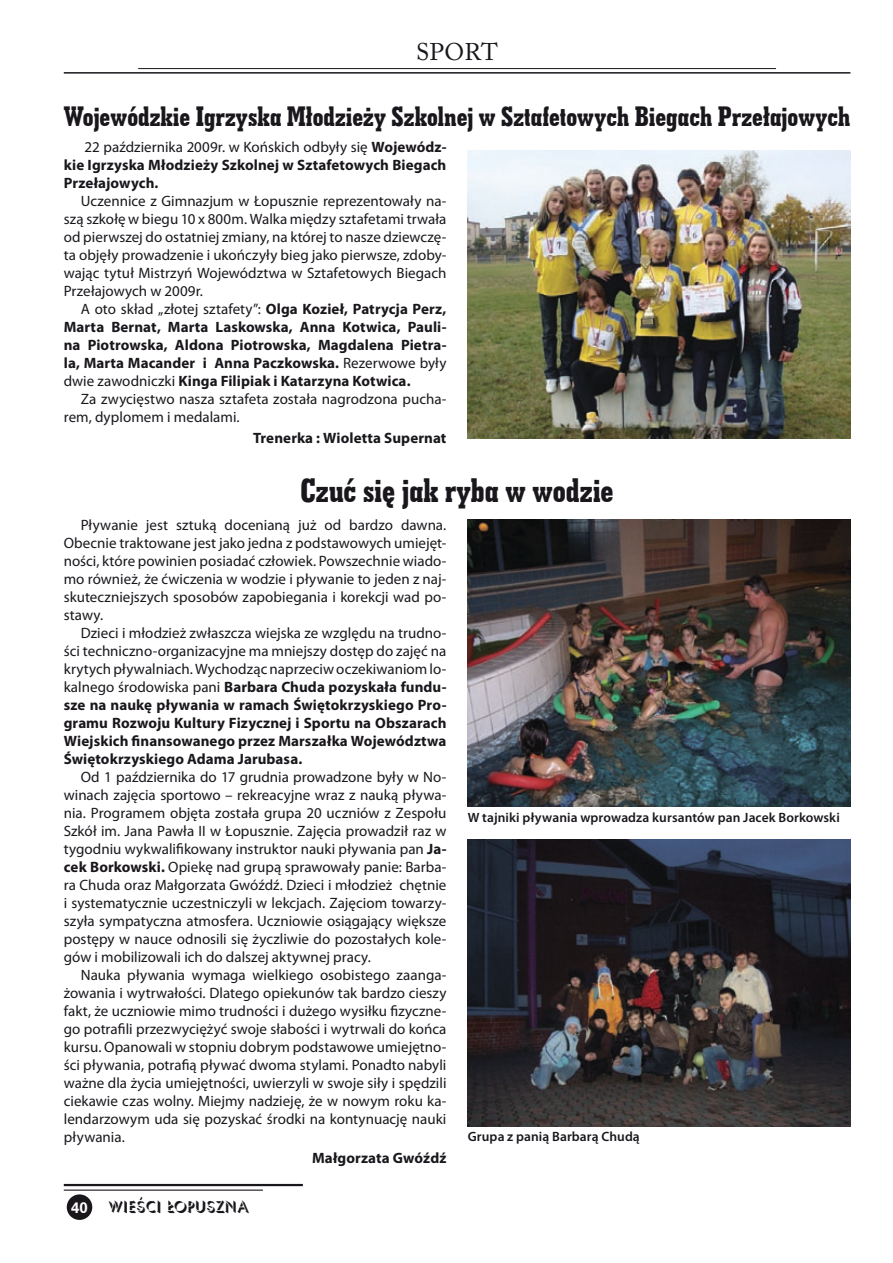
<style>
.page{position:relative;width:893px;height:1263px;background:#fff}
.page>*{position:absolute;margin:0;border:0;box-sizing:border-box;transform-origin:0 0}
.t1{font:34.5px "Geom Slab 703 BT Pl Cd Xtra Bd";color:#1a171c}
.t2{font:28.5px "Geom Slab 703 BT Pl Cd Xtra Bd";letter-spacing:.005em;color:#1a171c}
.t3{font:24px "Adobe Caslon Pro";color:#1a171c}
.t4{font:16.5px "Umbrella";color:#1a171c}
.t5{font:15px/18px "Myriad Pro";color:#1a171c;text-align:justify}
.t6{font:700 15px/18px "Myriad Pro";letter-spacing:.005em;color:#1a171c;text-align:justify}
.t7{font:700 15px "Zurich L2";color:#fff}
.t8{font:600 13.5px "Myriad Pro";letter-spacing:.01em;color:#1a171c}
.s1{font-weight:400}
.s2{font-weight:700}
</style>
<div class="page">
<div style="left:67px;top:1194px;width:25px;height:26px;background:#1a171c;border-radius:50%"></div>
<hr style="left:64px;top:1184px;width:239px;height:2px;background:#1a171c">
<hr style="left:64px;top:1189px;width:199px;height:2px;background:#1a171c">
<hr style="left:64px;top:72px;width:786px;height:2px;background:#1a171c">
<hr style="left:138px;top:68px;width:638px;height:1px;background:#1a171c">
<img style="left:468px;top:151px;width:382px;height:287px">
<img style="left:468px;top:840px;width:382px;height:287px">
<img style="left:468px;top:519px;width:382px;height:287px">
<h3 class="t3" style="left:416px;top:38px;width:83px">SPORT</h3>
<h2 class="t2" style="left:64px;top:98px;width:788px">Wojewódzkie Igrzyska Młodzieży Szkolnej w Sztafetowych Biegach Przełajowych</h2>
<p class="t6" style="left:64px;top:138px;width:384px;text-indent:21px"><span class="s1">22 października 2009r. w Końskich odbyły się</span> Wojewódz&shy;kie Igrzyska Młodzieży Szkolnej w Sztafetowych Biegach Przełajowych.</p>
<p class="t5" style="left:64px;top:192px;width:384px;text-indent:17px">Uczennice z Gimnazjum w Łopusznie reprezentowały na&shy;szą szkołę w biegu 10 x 800m. Walka między sztafetami trwała od pierwszej do ostatniej zmiany, na której to nasze dziewczę&shy;ta objęły prowadzenie i ukończyły bieg jako pierwsze, zdoby&shy;wając tytuł Mistrzyń Województwa w Sztafetowych Biegach Przełajowych w 2009r.</p>
<p class="t6" style="left:64px;top:300px;width:384px;text-indent:17px"><span class="s1">A oto skład „złotej sztafety”:</span> Olga Kozieł, Patrycja Perz, Marta Bernat, Marta Laskowska, Anna Kotwica, Pauli&shy;na Piotrowska, Aldona Piotrowska, Magdalena Pietra&shy;la, Marta Macander i Anna Paczkowska. <span class="s1">Rezerwowe były dwie zawodniczki</span> Kinga Filipiak i Katarzyna Kotwica.</p>
<p class="t5" style="left:64px;top:390px;width:384px;text-indent:17px">Za zwycięstwo nasza sztafeta została nagrodzona pucha&shy;rem, dyplomem i medalami.</p>
<p class="t6" style="left:253px;top:429px;width:195px">Trenerka : Wioletta Supernat</p>
<h1 class="t1" style="left:300px;top:468px;width:315px">Czuć się jak ryba w wodzie</h1>
<p class="t5" style="left:64px;top:515px;width:384px;text-indent:17px">Pływanie jest sztuką docenianą już od bardzo dawna.<br>Obecnie traktowane jest jako jedna z podstawowych umiejęt&shy;ności, które powinien posiadać człowiek. Powszechnie wiado&shy;mo również, że ćwiczenia w wodzie i pływanie to jeden z naj&shy;skuteczniejszych sposobów zapobiegania i korekcji wad po&shy;stawy.</p>
<p class="t6" style="left:64px;top:623px;width:384px;text-indent:17px"><span class="s1">Dzieci i młodzież zwłaszcza wiejska ze względu na trudno&shy;ści techniczno-organizacyjne ma mniejszy dostęp do zajęć na krytych pływalniach. Wychodząc naprzeciw oczekiwaniom lo&shy;kalnego środowiska pani</span> Barbara Chuda pozyskała fundu&shy;sze na naukę pływania w ramach Świętokrzyskiego Pro&shy;gramu Rozwoju Kultury Fizycznej i Sportu na Obszarach Wiejskich finansowanego przez Marszałka Województwa Świętokrzyskiego Adama Jarubasa.</p>
<p class="t5" style="left:64px;top:767px;width:384px;text-indent:17px">Od 1 października do 17 grudnia prowadzone były w No&shy;winach zajęcia sportowo – rekreacyjne wraz z nauką pływa&shy;nia. Programem objęta została grupa 20 uczniów z Zespołu Szkół im. Jana Pawła II w Łopusznie. Zajęcia prowadził raz w tygodniu wykwalifikowany instruktor nauki pływania pan <span class="s2">Ja&shy;cek Borkowski.</span> Opiekę nad grupą sprawowały panie: Barba&shy;ra Chuda oraz Małgorzata Gwóźdź. Dzieci i młodzież chętnie i systematycznie uczestniczyli w lekcjach. Zajęciom towarzy&shy;szyła sympatyczna atmosfera. Uczniowie osiągający większe postępy w nauce odnosili się życzliwie do pozostałych kole&shy;gów i mobilizowali ich do dalszej aktywnej pracy.</p>
<p class="t5" style="left:64px;top:965px;width:384px;text-indent:17px">Nauka pływania wymaga wielkiego osobistego zaanga&shy;żowania i wytrwałości. Dlatego opiekunów tak bardzo cieszy fakt, że uczniowie mimo trudności i dużego wysiłku fizyczne&shy;go potrafili przezwyciężyć swoje słabości i wytrwali do końca kursu. Opanowali w stopniu dobrym podstawowe umiejętno&shy;ści pływania, potrafią pływać dwoma stylami. Ponadto nabyli ważne dla życia umiejętności, uwierzyli w swoje siły i spędzili ciekawie czas wolny. Miejmy nadzieję, że w nowym roku ka&shy;lendarzowym uda się pozyskać środki na kontynuację nauki pływania.</p>
<p class="t6" style="left:312px;top:1148px;width:136px">Małgorzata Gwóźdź</p>
<p class="t7" style="left:71px;top:1197px;width:18px">40</p>
<p class="t4" style="left:109px;top:1196px;width:141px">WIEŚCI ŁOPUSZNA</p>
<p class="t8" style="left:468px;top:809px;width:374px">W tajniki pływania wprowadza kursantów pan Jacek Borkowski</p>
<p class="t8" style="left:468px;top:1128px;width:174px">Grupa z panią Barbarą Chudą</p>
</div>
